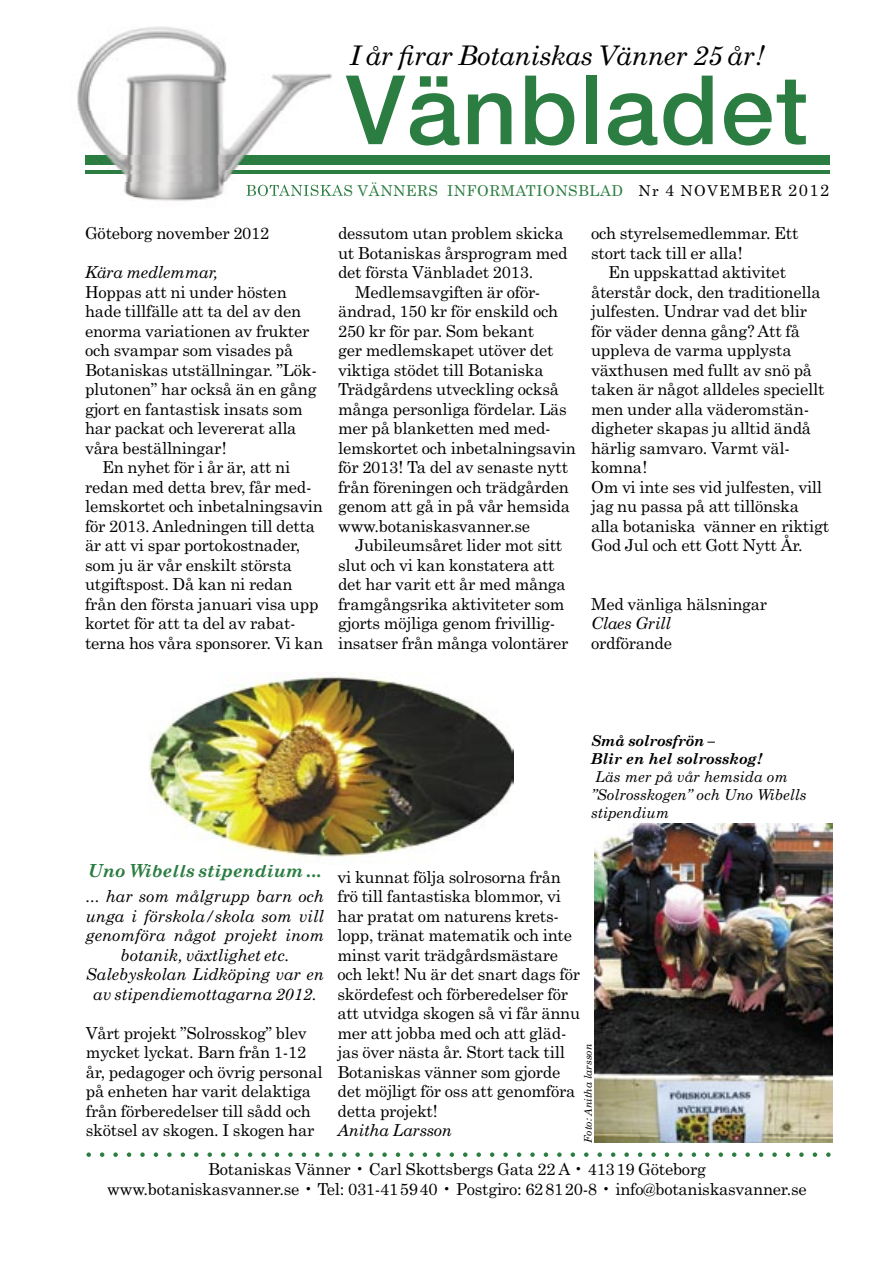
<style>
.page{position:relative;width:893px;height:1263px;background:#fff}
.page>*{position:absolute;margin:0;border:0;box-sizing:border-box;transform-origin:0 0}
.t1{font:500 96px "Helvetica Neue";letter-spacing:.02em;color:#2c7d41}
.t2{font:italic 27px "Century Schoolbook Std";letter-spacing:-.015em;color:#000}
.t3{font:italic 700 18px "Century Schoolbook Std";color:#2c7d41}
.t4{font:16.5px/19.5px "Century Schoolbook Std";letter-spacing:-.015em;color:#000}
.t5{font:italic 16.5px/19.5px "Century Schoolbook Std";color:#000;text-align:center}
.t6{font:italic 15px/18px "Century Schoolbook Std";color:#000}
.t7{font:15px "Century Schoolbook Std";letter-spacing:.035em;color:#2c7d41}
.t8{font:italic 700 15px/18px "Century Schoolbook Std";color:#000}
.t9{font:italic 10.5px "Century Schoolbook Std";color:#000}
.s1{color:#000}
.s2{font-size:16.5px;color:#000}
</style>
<div class="page">
<svg style="left:86px;top:1152px;width:745px;height:5px"></svg>
<div style="left:85px;top:156px;width:744px;height:9px;background:#2c7d41"></div>
<hr style="left:85px;top:171px;width:744px;height:3px;background:#2c7d41">
<img style="left:77px;top:27px;width:269px;height:174px">
<img style="left:85px;top:156px;width:261px;height:9px">
<img style="left:85px;top:171px;width:261px;height:3px">
<img style="left:85px;top:182px;width:261px;height:14px">
<img style="left:149px;top:673px;width:364px;height:186px">
<img style="left:594px;top:824px;width:238px;height:318px">
<h2 class="t2" style="left:349px;top:39px;width:416px">I år firar Botaniskas Vänner 25 år !</h2>
<h1 class="t1" style="left:346px;top:53px;width:463px">Vänbladet</h1>
<p class="t7" style="left:246px;top:181px;width:585px">BOTANISKAS VÄNNERS INFORMATIONSBLAD <span class="s1">Nr</span> <span class="s2">4</span> <span class="s1">NOVEMBER</span> <span class="s2">2012</span></p>
<p class="t4" style="left:85px;top:223px;width:186px">Göteborg november 2012</p>
<p class="t5" style="left:85px;top:262px;width:134px">Kära medlemmar,</p>
<p class="t4" style="left:85px;top:282px;width:203px">Hoppas att ni under hösten</p>
<p class="t4" style="left:85px;top:301px;width:218px">hade tillfälle att ta del av den</p>
<p class="t4" style="left:85px;top:321px;width:226px">enorma variationen av frukter</p>
<p class="t4" style="left:85px;top:340px;width:210px">och svampar som visades på</p>
<p class="t4" style="left:85px;top:360px;width:233px">Botaniskas utställningar. ”Lök-</p>
<p class="t4" style="left:85px;top:379px;width:233px">plutonen” har också än en gång</p>
<p class="t4" style="left:85px;top:399px;width:219px">gjort en fantastisk insats som</p>
<p class="t4" style="left:85px;top:418px;width:213px">har packat och levererat alla</p>
<p class="t4" style="left:85px;top:438px;width:143px">våra beställningar !</p>
<p class="t4" style="left:102px;top:457px;width:190px">En nyhet för i år är, att ni</p>
<p class="t4" style="left:85px;top:477px;width:228px">redan med detta brev, får med-</p>
<p class="t4" style="left:85px;top:496px;width:239px">lemskortet och inbetalningsavin</p>
<p class="t4" style="left:85px;top:516px;width:231px">för 2013. Anledningen till detta</p>
<p class="t4" style="left:85px;top:535px;width:217px">är att vi spar portokostnader,</p>
<p class="t4" style="left:85px;top:555px;width:208px">som ju är vår enskilt största</p>
<p class="t4" style="left:85px;top:574px;width:209px">utgiftspost. Då kan ni redan</p>
<p class="t4" style="left:85px;top:594px;width:235px">från den första januari visa upp</p>
<p class="t4" style="left:85px;top:613px;width:212px">kortet för att ta del av rabat-</p>
<p class="t4" style="left:85px;top:633px;width:240px">terna hos våra sponsorer. Vi kan</p>
<p class="t4" style="left:338px;top:223px;width:227px">dessutom utan problem skicka</p>
<p class="t4" style="left:338px;top:243px;width:231px">ut Botaniskas årsprogram med</p>
<p class="t4" style="left:338px;top:262px;width:197px">det första Vänbladet 2013.</p>
<p class="t4" style="left:355px;top:282px;width:187px">Medlemsavgiften är oför-</p>
<p class="t4" style="left:338px;top:301px;width:222px">ändrad, 150 kr för enskild och</p>
<p class="t4" style="left:338px;top:321px;width:198px">250 kr för par. Som bekant</p>
<p class="t4" style="left:338px;top:340px;width:217px">ger medlemskapet utöver det</p>
<p class="t4" style="left:338px;top:360px;width:207px">viktiga stödet till Botaniska</p>
<p class="t4" style="left:338px;top:379px;width:223px">Trädgårdens utveckling också</p>
<p class="t4" style="left:338px;top:399px;width:230px">många personliga fördelar. Läs</p>
<p class="t4" style="left:338px;top:418px;width:214px">mer på blanketten med med-</p>
<p class="t4" style="left:338px;top:438px;width:239px">lemskortet och inbetalningsavin</p>
<p class="t4" style="left:338px;top:457px;width:232px">för 2013 ! Ta del av senaste nytt</p>
<p class="t4" style="left:338px;top:477px;width:232px">från föreningen och trädgården</p>
<p class="t4" style="left:338px;top:496px;width:233px">genom att gå in på vår hemsida</p>
<p class="t4" style="left:338px;top:516px;width:194px">www.botaniskasvanner.se</p>
<p class="t4" style="left:355px;top:535px;width:209px">Jubileumsåret lider mot sitt</p>
<p class="t4" style="left:338px;top:555px;width:218px">slut och vi kan konstatera att</p>
<p class="t4" style="left:338px;top:574px;width:229px">det har varit ett år med många</p>
<p class="t4" style="left:338px;top:594px;width:228px">framgångsrika aktiviteter som</p>
<p class="t4" style="left:338px;top:613px;width:219px">gjorts möjliga genom frivillig-</p>
<p class="t4" style="left:338px;top:633px;width:232px">insatser från många volontärer</p>
<p class="t4" style="left:591px;top:223px;width:209px">och styrelsemedlemmar. Ett stort tack till er alla !</p>
<p class="t4" style="left:591px;top:262px;width:240px;text-indent:17px">En uppskattad aktivitet återstår dock, den traditionella julfesten. Undrar vad det blir för väder denna gång ? Att få uppleva de varma upplysta växthusen med fullt av snö på taken är något alldeles speciellt men under alla väderomstän&shy;digheter skapas ju alltid ändå härlig samvaro. Varmt väl&shy;komna !<br>Om vi inte ses vid julfesten, vill jag nu passa på att tillönska alla botaniska vänner en riktigt<br>God Jul och ett Gott Nytt År.</p>
<p class="t4" style="left:591px;top:594px;width:178px">Med vänliga hälsningar</p>
<p class="t5" style="left:591px;top:613px;width:81px">Claes Grill</p>
<p class="t4" style="left:591px;top:633px;width:83px">ordförande</p>
<p class="t8" style="left:591px;top:731px;width:173px">Små solrosfrön –<br>Blir en hel solrosskog !</p>
<p class="t6" style="left:591px;top:768px;width:217px">Läs mer på vår hemsida om ”Solrosskogen” och Uno Wibells stipendium</p>
<p class="t3" style="left:88px;top:859px;width:236px">Uno Wibells stipendium ...</p>
<p class="t5" style="left:86px;top:886px;width:240px">... har som målgrupp barn och unga i förskola/skola som vill genomföra något projekt inom botanik, växtlighet etc.<br>Salebyskolan Lidköping var en av stipendiemottagarna 2012.</p>
<p class="t4" style="left:86px;top:1023px;width:238px">Vårt projekt ”Solrosskog” blev mycket lyckat. Barn från 1-12 år, pedagoger och övrig personal på enheten har varit delaktiga från förberedelser till sådd och skötsel av skogen. I skogen har</p>
<p class="t4" style="left:338px;top:867px;width:244px">vi kunnat följa solrosorna från frö till fantastiska blommor, vi har pratat om naturens krets&shy;lopp, tränat matematik och inte minst varit trädgårdsmästare och lekt! Nu är det snart dags för skördefest och förberedelser för att utvidga skogen så vi får ännu mer att jobba med och att gläd&shy;jas över nästa år. Stort tack till<br>Botaniskas vänner som gjorde det möjligt för oss att genomföra detta projekt!</p>
<p class="t5" style="left:338px;top:1120px;width:116px">Anitha Larsson</p>
<p class="t9" style="left:582px;top:1143px;width:100px;rotate:-90deg">Foto: Anitha larsson</p>
<p class="t4" style="left:107px;top:1159px;width:701px;text-align:center">Botaniskas Vänner • Carl Skottsbergs Gata 22 A • 413 19 Göteborg<br>www.botaniskasvanner.se • Tel: 031-41 59 40 • Postgiro: 62 81 20-8 • info@botaniskasvanner.se</p>
</div>
